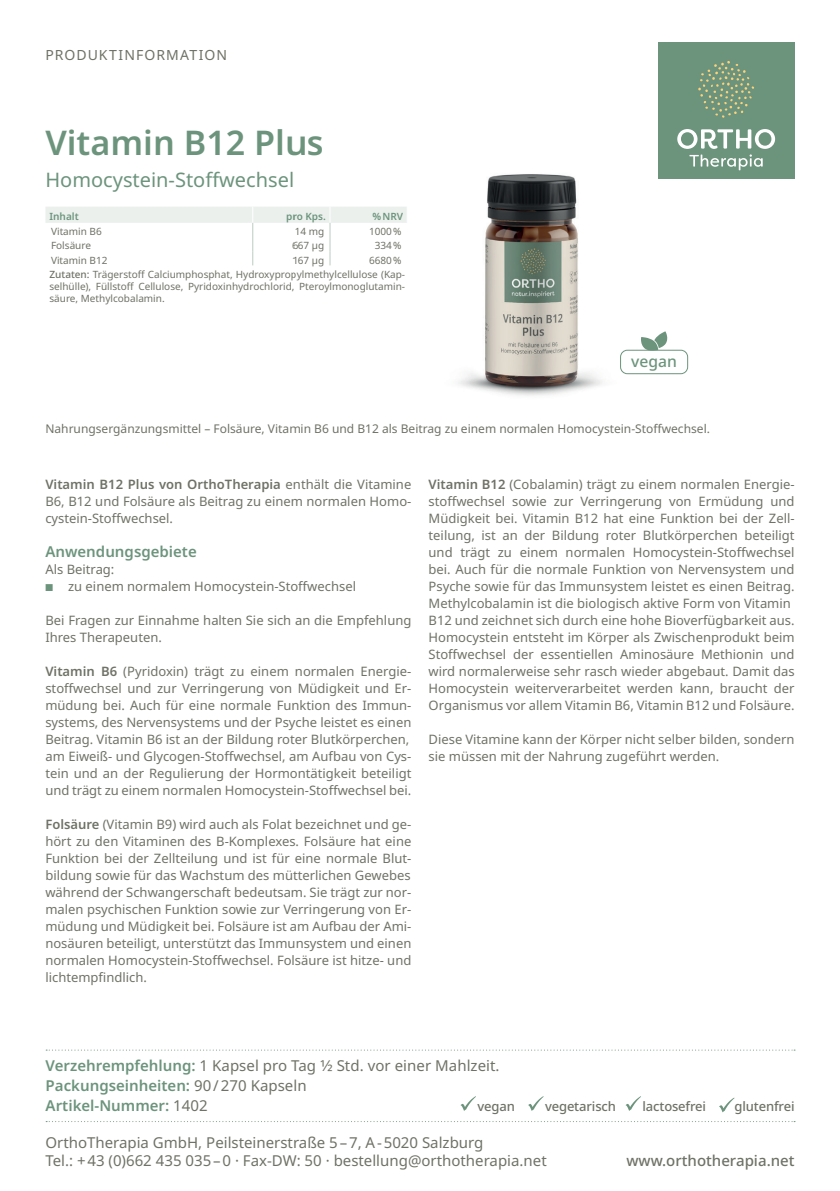
<style>
.page{position:relative;width:840px;height:1191px;background:#fff}
.page>*{position:absolute;margin:0;border:0;box-sizing:border-box;transform-origin:0 0}
.t1{font:600 34px "Noto Sans";color:#6c947c}
.t2{font:20px "Noto Sans";color:#6c947c}
.t3{font:500 15.6px "Noto Sans";color:#6c947c}
.t4{font:15px/20px "Noto Sans";color:#6f7266}
.t5{font:500 15px "Noto Sans";color:#6f7266}
.t6{font:600 15px "Noto Sans";color:#6c947c}
.t7{font:14px "Noto Sans";letter-spacing:.075em;color:#6f7266}
.t8{font:13px/17px "Noto Sans";color:#6f7266}
.t9{font:500 13px "Noto Sans";letter-spacing:-.01em;color:#6f7266}
.t10{font:12px "Noto Sans";color:#6f7266}
.t11{font:10px/14.4px "Noto Sans";color:#6f7266}
.t12{font:600 10px "Noto Sans";color:#6c947c}
.s1{font-weight:500}
.s2{font-weight:600}
.s3{color:#6c947c}
.s4{font-weight:600;color:#6c947c}
</style>
<div class="page">
<div style="left:657px;top:43px;width:136px;height:136px;background:#6c947c"></div>
<svg style="left:767px;top:129px;width:7px;height:20px"></svg>
<svg style="left:45px;top:207px;width:249px;height:58px"></svg>
<svg style="left:46px;top:1049px;width:747px;height:1px"></svg>
<svg style="left:46px;top:1121px;width:748px;height:1px"></svg>
<svg style="left:460px;top:1096px;width:16px;height:15px"></svg>
<svg style="left:528px;top:1096px;width:15px;height:15px"></svg>
<svg style="left:625px;top:1096px;width:15px;height:15px"></svg>
<svg style="left:719px;top:1098px;width:15px;height:14px"></svg>
<img style="left:294px;top:42px;width:473px;height:354px">
<div style="left:619px;top:350px;width:68px;height:24px;border:1px solid #6c947c;border-radius:7px"></div>
<svg style="left:640px;top:331px;width:27px;height:20px"></svg>
<p class="t7" style="left:45px;top:45px;width:183px">PRODUKTINFORMATION</p>
<h1 class="t1" style="left:45px;top:119px;width:279px">Vitamin B12 Plus</h1>
<h2 class="t2" style="left:45px;top:166px;width:250px">Homocystein-Stoffwechsel</h2>
<p class="t12" style="left:49px;top:209px;width:31px">Inhalt</p>
<p class="t12" style="left:286px;top:209px;width:41px">pro Kps.</p>
<p class="t12" style="left:372px;top:209px;width:32px">%NRV</p>
<p class="t11" style="left:51px;top:225px;width:52px">Vitamin B6</p>
<p class="t11" style="left:294px;top:225px;width:31px">14 mg</p>
<p class="t11" style="left:369px;top:225px;width:34px">1000%</p>
<p class="t11" style="left:51px;top:239px;width:41px">Folsäure</p>
<p class="t11" style="left:292px;top:239px;width:34px">667 μg</p>
<p class="t11" style="left:374px;top:239px;width:28px">334%</p>
<p class="t11" style="left:51px;top:253px;width:58px">Vitamin B12</p>
<p class="t11" style="left:292px;top:253px;width:34px">167 μg</p>
<p class="t11" style="left:49px;top:253px;width:357px;text-indent:319px">6680%<br><span class="s1">Zutaten:</span> Trägerstoff Calciumphosphat, Hydroxypropylmethylcellulose (Kap-</p>
<p class="t11" style="left:49px;top:281px;width:357px;line-height:12px">selhülle), Füllstoff Cellulose, Pyridoxinhydrochlorid, Pteroylmonoglutamin&shy;säure, Methylcobalamin.</p>
<p class="t3" style="left:631px;top:350px;width:47px">vegan</p>
<p class="t10" style="left:45px;top:420px;width:665px">Nahrungsergänzungsmittel – Folsäure, Vitamin B6 und B12 als Beitrag zu einem normalen Homocystein-Stoffwechsel.</p>
<p class="t8" style="left:45px;top:476px;width:367px;text-align:justify"><span class="s2">Vitamin B12 Plus von OrthoTherapia</span> enthält die Vitamine B6, B12 und Folsäure als Beitrag zu einem normalen Homo&shy;cystein-Stoffwechsel.</p>
<p class="t6" style="left:45px;top:540px;width:153px">Anwendungsgebiete</p>
<p class="t8" style="left:45px;top:561px;width:70px">Als Beitrag:</p>
<p class="t8" style="left:45px;top:578px;width:312px"><span class="s3">■</span> zu einem normalem Homocystein-Stoffwechsel</p>
<p class="t8" style="left:45px;top:612px;width:367px">Bei Fragen zur Einnahme halten Sie sich an die Empfehlung<br>Ihres Therapeuten.</p>
<p class="t8" style="left:45px;top:663px;width:367px"><span class="s2">Vitamin B6</span> (Pyridoxin) trägt zu einem normalen Energie&shy;stoffwechsel und zur Verringerung von Müdigkeit und Er&shy;müdung bei. Auch für eine normale Funktion des Immun&shy;systems, des Nervensystems und der Psyche leistet es einen Beitrag. Vitamin B6 ist an der Bildung roter Blutkörperchen, am Eiweiß- und Glycogen-Stoffwechsel, am Aufbau von Cys&shy;tein und an der Regulierung der Hormontätigkeit beteiligt und trägt zu einem normalen Homocystein-Stoffwechsel bei.</p>
<p class="t8" style="left:45px;top:816px;width:367px;text-align:justify"><span class="s2">Folsäure</span> (Vitamin B9) wird auch als Folat bezeichnet und ge&shy;hört zu den Vitaminen des B-Komplexes. Folsäure hat eine Funktion bei der Zellteilung und ist für eine normale Blut&shy;bildung sowie für das Wachstum des mütterlichen Gewebes während der Schwangerschaft bedeutsam. Sie trägt zur nor&shy;malen psychischen Funktion sowie zur Verringerung von Er&shy;müdung und Müdigkeit bei. Folsäure ist am Aufbau der Ami&shy;nosäuren beteiligt, unterstützt das Immunsystem und einen normalen Homocystein-Stoffwechsel. Folsäure ist hitze- und lichtempfindlich.</p>
<p class="t8" style="left:428px;top:476px;width:367px"><span class="s2">Vitamin B12</span> (Cobalamin) trägt zu einem normalen Energie&shy;stoffwechsel sowie zur Verringerung von Ermüdung und Müdigkeit bei. Vitamin B12 hat eine Funktion bei der Zell&shy;teilung, ist an der Bildung roter Blutkörperchen beteiligt und trägt zu einem normalen Homocystein-Stoffwechsel bei. Auch für die normale Funktion von Nervensystem und Psyche sowie für das Immunsystem leistet es einen Beitrag.<br>Methylcobalamin ist die biologisch aktive Form von Vitamin B12 und zeichnet sich durch eine hohe Bioverfügbarkeit aus.<br>Homocystein entsteht im Körper als Zwischenprodukt beim Stoffwechsel der essentiellen Aminosäure Methionin und wird normalerweise sehr rasch wieder abgebaut. Damit das Homocystein weiterverarbeitet werden kann, braucht der Organismus vor allem Vitamin B6, Vitamin B12 und Folsäure.</p>
<p class="t8" style="left:428px;top:731px;width:367px">Diese Vitamine kann der Körper nicht selber bilden, sondern sie müssen mit der Nahrung zugeführt werden.</p>
<p class="t4" style="left:46px;top:1055px;width:455px"><span class="s4">Verzehrempfehlung:</span> 1 Kapsel pro Tag 1/2 Std. vor einer Mahlzeit.<br><span class="s4">Packungseinheiten:</span> 90/270 Kapseln<br><span class="s4">Artikel-Nummer:</span> 1402</p>
<p class="t9" style="left:477px;top:1097px;width:39px">vegan</p>
<p class="t9" style="left:544px;top:1097px;width:72px">vegetarisch</p>
<p class="t9" style="left:642px;top:1097px;width:65px">lactosefrei</p>
<p class="t9" style="left:734px;top:1097px;width:62px">glutenfrei</p>
<p class="t4" style="left:45px;top:1133px;width:502px;line-height:18px">OrthoTherapia GmbH, Peilsteinerstraße 5–7, A-5020 Salzburg<br>Tel.: +43 (0)662 435 035–0 · Fax-DW: 50 · bestellung@orthotherapia.net</p>
<p class="t5" style="left:626px;top:1150px;width:169px">www.orthotherapia.net</p>
</div>
